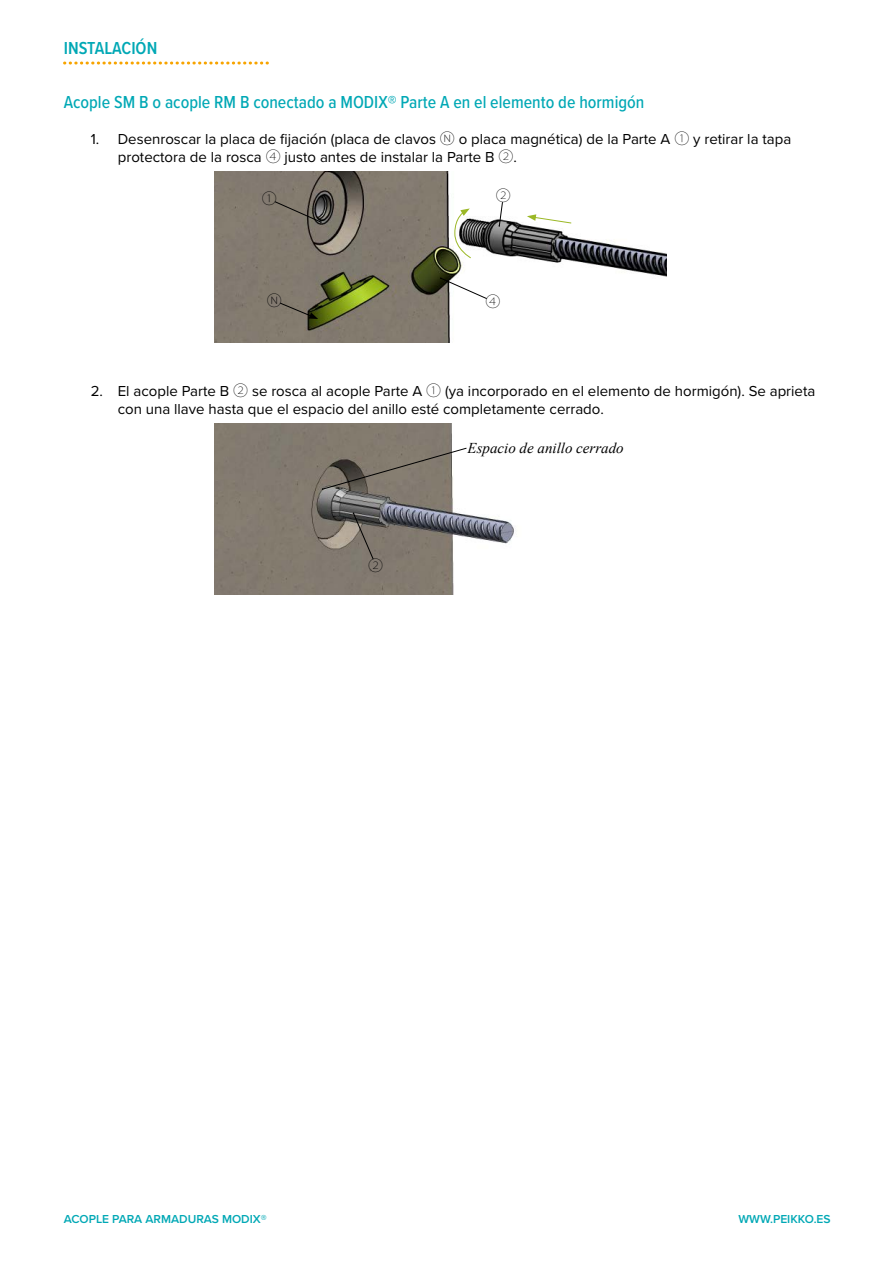
<style>
.page{position:relative;width:893px;height:1263px;background:#fff}
.page>*{position:absolute;margin:0;border:0;box-sizing:border-box;transform-origin:0 0}
.t1{font:500 18px "Proxima Nova Cond";color:#00a8b5}
.t2{font:600 18px "Proxima Nova Cond";color:#00a8b5}
.t3{font:15px/18px "Proxima Nova";color:#000}
.t4{font:italic 15px "Times New Roman";color:#000}
.t5{font:200 15px "Koz Go Pr 6 N";color:#000}
.t6{font:600 12px "Proxima Nova";color:#00a8b5}
.s1{font-family:"Koz Go Pr 6 N";font-weight:200}
.s2{font-family:"Proxima Nova Cond";font-weight:300;color:#000}
</style>
<div class="page">
<svg style="left:65px;top:62px;width:204px;height:3px"></svg>
<img style="left:214px;top:172px;width:452px;height:170px">
<svg style="left:527px;top:214px;width:45px;height:9px"></svg>
<svg style="left:454px;top:208px;width:17px;height:50px"></svg>
<svg style="left:274px;top:201px;width:48px;height:22px"></svg>
<svg style="left:440px;top:277px;width:47px;height:22px"></svg>
<svg style="left:498px;top:202px;width:5px;height:25px"></svg>
<svg style="left:280px;top:303px;width:38px;height:16px"></svg>
<img style="left:214px;top:424px;width:300px;height:170px">
<svg style="left:322px;top:448px;width:145px;height:42px;background:#857e75"></svg>
<svg style="left:353px;top:512px;width:21px;height:48px"></svg>
<p class="t2" style="left:64px;top:35px;width:95px">INSTALACIÓN</p>
<p class="t1" style="left:64px;top:89px;width:582px">Acople SM B o acople RM B conectado a MODIX® Parte A en el elemento de hormigón</p>
<p class="t3" style="left:118px;top:129px;width:675px;text-indent:-27px">1. Desenroscar la placa de fijación (placa de clavos <span class="s1">Ⓝ</span> o placa magnética) de la Parte A <span class="s1">①</span> y retirar la tapa protectora de la rosca <span class="s1">④</span> justo antes de instalar la Parte B <span class="s1">②</span>.</p>
<p class="t5" style="left:262px;top:190px;width:16px">①</p>
<p class="t5" style="left:496px;top:187px;width:16px">②</p>
<p class="t5" style="left:267px;top:292px;width:16px">Ⓝ</p>
<p class="t5" style="left:485px;top:293px;width:16px">④</p>
<p class="t3" style="left:118px;top:381px;width:699px;text-indent:-27px">2. El acople Parte B <span class="s1">②</span> se rosca al acople Parte A <span class="s1">①</span> (ya incorporado en el elemento de hormigón). Se aprieta con una llave hasta que el espacio del anillo esté completamente cerrado.</p>
<p class="t4" style="left:467px;top:438px;width:158px">Espacio de anillo cerrado</p>
<p class="t5" style="left:368px;top:557px;width:16px">②</p>
<p class="t6" style="left:54px;top:1210px;width:74px"><span class="s2">32</span>ACOPLE PARA</p>
<p class="t6" style="left:145px;top:1210px;width:85px">AR MADURAS MODI</p>
<p class="t6" style="left:253px;top:1210px;width:15px">X®</p>
<p class="t6" style="left:738px;top:1210px;width:94px">WWW.PEIKKO.ES</p>
<p class="t6" style="left:97px;top:1211px;width:204px">ACOPLE PARA ARMADURAS MODIX®</p>
</div>
